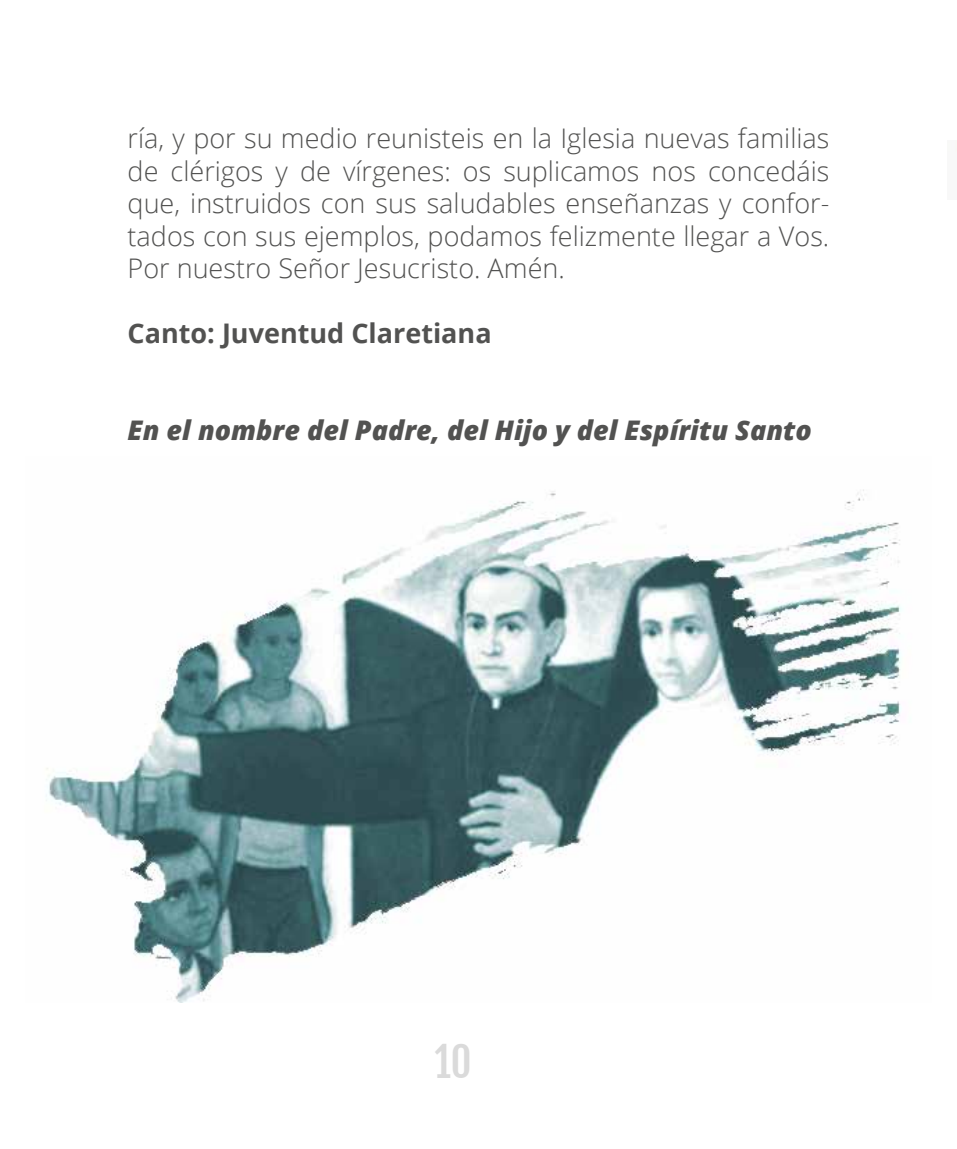
<style>
.page{position:relative;width:957px;height:1149px;background:#fff}
.page>*{position:absolute;margin:0;border:0;box-sizing:border-box;transform-origin:0 0}
.t1{font:40.5px "Fjalla One";color:#dadada}
.t2{font:300 27px/32.4px "Open Sans";color:#525251;text-align:justify}
.t3{font:italic 800 27px "Open Sans";color:#525251}
.t4{font:700 27px "Open Sans";color:#525251}
</style>
<div class="page">
<img style="left:46px;top:489px;width:856px;height:512px">
<p class="t2" style="left:128px;top:122px;width:703px">ría, y por su medio reunisteis en la Iglesia nuevas familias de clérigos y de vírgenes: os suplicamos nos concedáis que, instruidos con sus saludables enseñanzas y confor&shy;tados con sus ejemplos, podamos felizmente llegar a Vos.<br>Por nuestro Señor Jesucristo. Amén.</p>
<p class="t4" style="left:128px;top:314px;width:365px">Canto: Juventud Claretiana</p>
<p class="t3" style="left:128px;top:409px;width:686px">En el nombre del Padre, del Hijo y del Espíritu Santo</p>
<h1 class="t1" style="left:434px;top:1036px;width:39px">10</h1>
</div>
